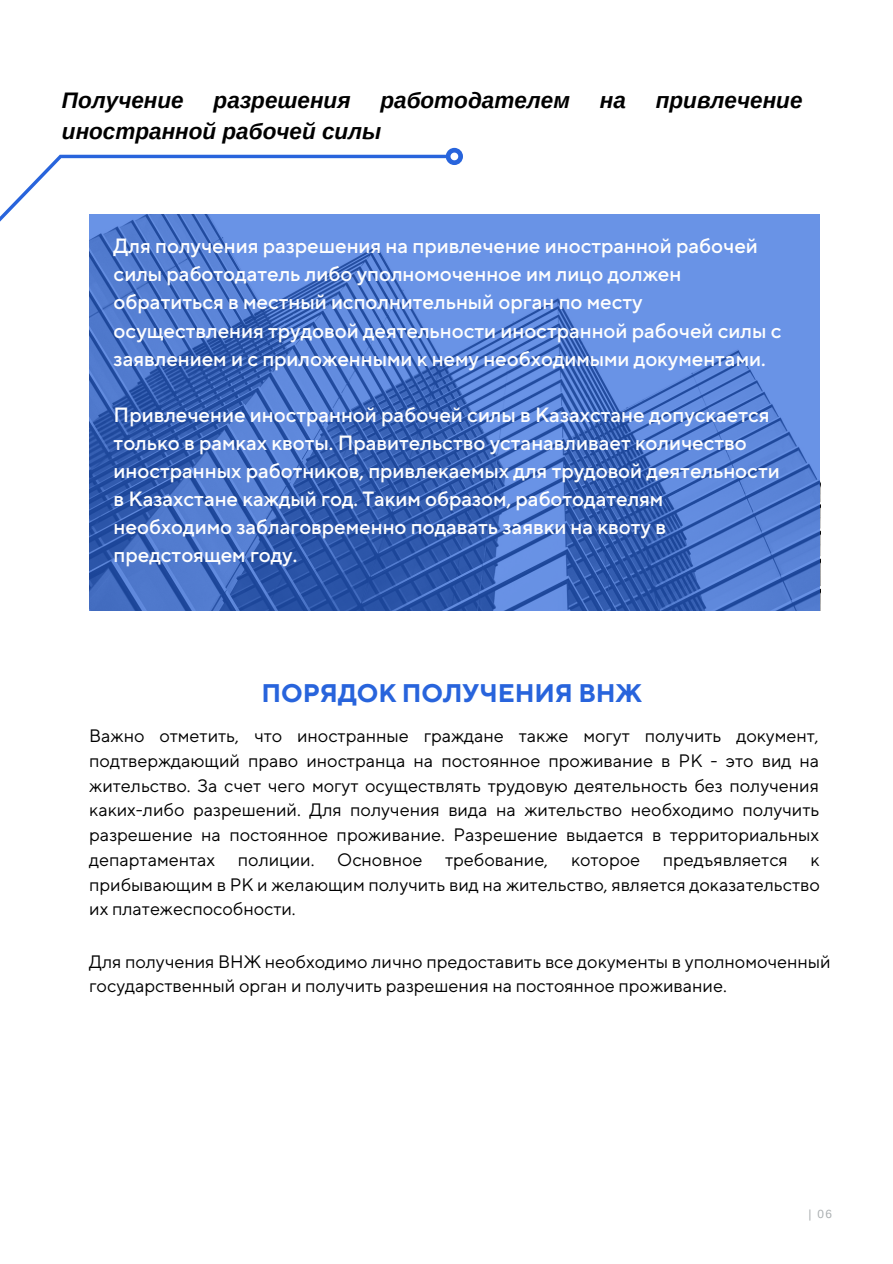
<style>
.page{position:relative;width:893px;height:1264px;background:#fff}
.page>*{position:absolute;margin:0;border:0;box-sizing:border-box;transform-origin:0 0}
.t1{font:700 25.5px "TT Norms Pro";color:#2864dc}
.t2{font:italic 700 22.5px "Arimo";color:#000}
.t3{font:500 20.7px/28px "TT Norms Pro";color:#fefefe}
.t4{font:18px/24.8px "TT Norms Pro";color:#000;text-align:justify}
.t5{font:11.85px "Arimo";color:#aaafb1}
</style>
<div class="page">
<svg style="left:0;top:148px;width:463px;height:74px"></svg>
<svg style="left:89px;top:214px;width:730px;height:396px;background:#4c76c9"></svg>
<p class="t2" style="left:62px;top:88px;width:123px">Получение</p>
<p class="t2" style="left:213px;top:88px;width:138px">разрешения</p>
<p class="t2" style="left:380px;top:88px;width:191px">работодателем</p>
<p class="t2" style="left:600px;top:88px;width:28px">на</p>
<p class="t2" style="left:655px;top:88px;width:148px">привлечение</p>
<p class="t2" style="left:62px;top:118px;width:321px">иностранной рабочей силы</p>
<p class="t3" style="left:114px;top:233px;width:669px">Для получения разрешения на привлечение иностранной рабочей силы работодатель либо уполномоченное им лицо должен обратиться в местный исполнительный орган по месту осуществления трудовой деятельности иностранной рабочей силы с заявлением и с приложенными к нему необходимыми документами.</p>
<p class="t3" style="left:114px;top:401px;width:667px">Привлечение иностранной рабочей силы в Казахстане допускается только в рамках квоты. Правительство устанавливает количество иностранных работников, привлекаемых для трудовой деятельности в Казахстане каждый год. Таким образом, работодателям необходимо заблаговременно подавать заявки на квоту в предстоящем году.</p>
<p class="t1" style="left:261px;top:677px;width:382px">ПОРЯДОК ПОЛУЧЕНИЯ ВНЖ</p>
<p class="t4" style="left:89px;top:724px;width:731px">Важно отметить, что иностранные граждане также могут получить документ, подтверждающий право иностранца на постоянное проживание в РК - это вид на жительство. За счет чего могут осуществлять трудовую деятельность без получения каких-либо разрешений. Для получения вида на жительство необходимо получить разрешение на постоянное проживание. Разрешение выдается в территориальных департаментах</p>
<p class="t4" style="left:238px;top:848px;width:78px">полиции.</p>
<p class="t4" style="left:337px;top:848px;width:87px">Основное</p>
<p class="t4" style="left:445px;top:848px;width:105px">требование,</p>
<p class="t4" style="left:571px;top:848px;width:71px">которое</p>
<p class="t4" style="left:662px;top:848px;width:126px">предъявляется</p>
<p class="t4" style="left:89px;top:848px;width:732px;text-indent:721px">к прибывающим в РК и желающим получить вид на жительство, является доказательство их платежеспособности.</p>
<p class="t4" style="left:89px;top:949px;width:742px">Для получения ВНЖ необходимо лично предоставить все документы в уполномоченный государственный орган и получить разрешения на постоянное проживание.</p>
<p class="t5" style="left:808px;top:1207px;width:25px">| 06</p>
</div>
